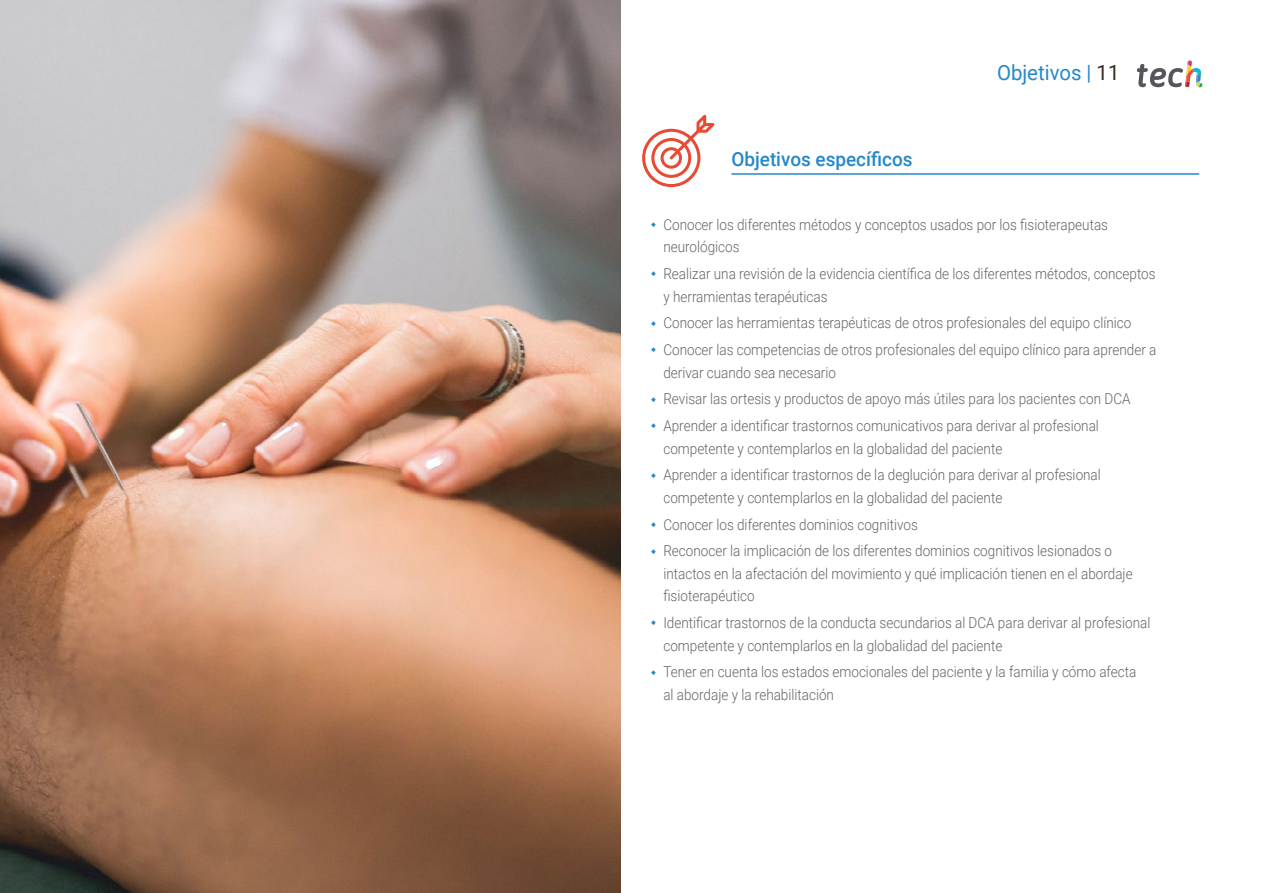
<style>
.page{position:relative;width:1263px;height:893px;background:#fff}
.page>*{position:absolute;margin:0;border:0;box-sizing:border-box;transform-origin:0 0}
.t1{font:21px "Roboto";color:#2488c9}
.t2{font:500 19.5px "Roboto";color:#2488c9}
.t3{font:300 15px/26.7px "Roboto";color:#61646a;scale:.9 1}
.s1{color:#312e20}
</style>
<div class="page">
<img style="left:0;top:0;width:621px;height:893px">
<svg style="left:642px;top:115px;width:72px;height:72px"></svg>
<hr style="left:731px;top:174px;width:468px;height:1px;background:#2488c9">
<svg style="left:1137px;top:61px;width:65px;height:27px"></svg>
<h2 class="t2" style="left:731px;top:145px;width:183px">Objetivos específicos</h2>
<h1 class="t1" style="left:997px;top:57px;width:124px">Objetivos | <span class="s1">11</span></h1>
<p class="t3" style="left:663px;top:213px;width:496px;line-height:22.5px">Conocer los diferentes métodos y conceptos usados por los fisioterapeutas neurológicos</p>
<p class="t3" style="left:663px;top:262px;width:548px;line-height:22.5px">Realizar una revisión de la evidencia científica de los diferentes métodos, conceptos y herramientas terapéuticas</p>
<p class="t3" style="left:663px;top:309px;width:549px">Conocer las herramientas terapéuticas de otros profesionales del equipo clínico<br>Conocer las competencias de otros profesionales del equipo clínico para aprender a</p>
<p class="t3" style="left:663px;top:358px;width:521px">derivar cuando sea necesario<br>Revisar las ortesis y productos de apoyo más útiles para los pacientes con DCA<br>Aprender a identificar trastornos comunicativos para derivar al profesional</p>
<p class="t3" style="left:663px;top:434px;width:488px">competente y contemplarlos en la globalidad del paciente<br>Aprender a identificar trastornos de la deglución para derivar al profesional</p>
<p class="t3" style="left:663px;top:484px;width:500px">competente y contemplarlos en la globalidad del paciente<br>Conocer los diferentes dominios cognitivos<br>Reconocer la implicación de los diferentes dominios cognitivos lesionados o</p>
<p class="t3" style="left:663px;top:562px;width:523px;line-height:22.5px">intactos en la afectación del movimiento y qué implicación tienen en el abordaje fisioterapéutico</p>
<p class="t3" style="left:663px;top:611px;width:543px;line-height:22.5px">Identificar trastornos de la conducta secundarios al DCA para derivar al profesional competente y contemplarlos en la globalidad del paciente</p>
<p class="t3" style="left:663px;top:660px;width:527px;line-height:22.5px">Tener en cuenta los estados emocionales del paciente y la familia y cómo afecta al abordaje y la rehabilitación</p>
</div>
